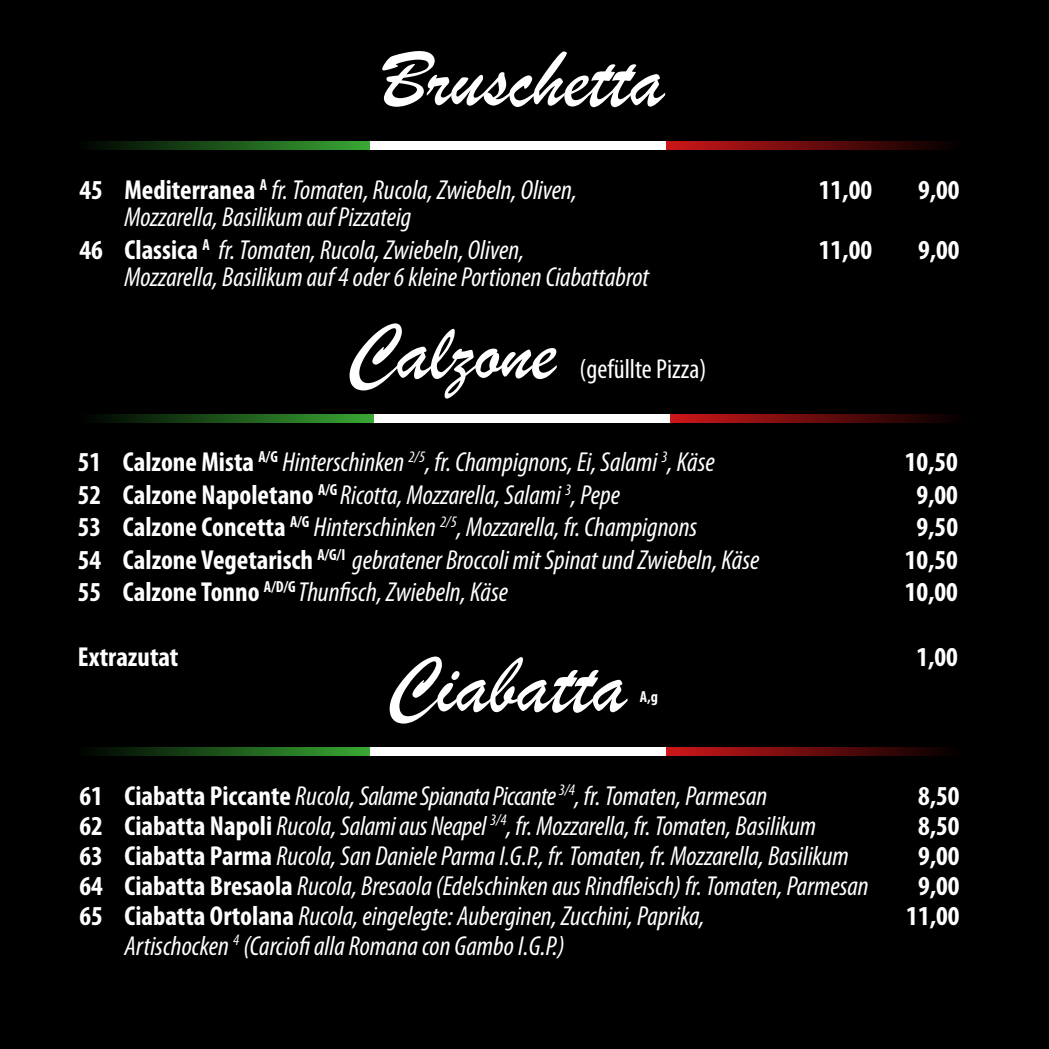
<style>
.page{position:relative;width:1049px;height:1049px;background:#000}
.page>*{position:absolute;margin:0;border:0;box-sizing:border-box;transform-origin:0 0}
.t1{font:83.5px "Brush Script";color:#fff}
.t2{font:italic condensed 27.5px/32.5px "Myriad Pro";color:#fff}
.t3{font:700 condensed 27.5px "Myriad Pro";color:#fff}
.t4{font:italic condensed 27.5px "Myriad Pro";letter-spacing:-.02em;color:#fff}
.t5{font:condensed 27.5px "Myriad Pro";color:#fff}
.t6{font:700 condensed 16px "Myriad Pro";color:#fff}
.s1{font-weight:700;font-style:normal}
</style>
<div class="page">
<svg style="left:98px;top:414px;width:276px;height:8px;background:#1e591b"></svg>
<div style="left:374px;top:414px;width:296px;height:8px;background:#fff"></div>
<svg style="left:670px;top:414px;width:283px;height:8px;background:#6c0b0c"></svg>
<svg style="left:94px;top:141px;width:276px;height:9px;background:#1e591b"></svg>
<div style="left:370px;top:141px;width:296px;height:9px;background:#fff"></div>
<svg style="left:666px;top:141px;width:283px;height:9px;background:#6b0b0c"></svg>
<svg style="left:94px;top:747px;width:276px;height:8px;background:#1e591b"></svg>
<div style="left:370px;top:747px;width:296px;height:8px;background:#fff"></div>
<svg style="left:666px;top:747px;width:283px;height:8px;background:#6b0b0c"></svg>
<h1 class="t1" style="left:380px;top:25px;width:285px">Bruschetta</h1>
<p class="t2" style="left:79px;top:173px;width:499px"><span class="s1">45 Mediterranea</span> <sup>A</sup> fr. Tomaten, Rucola, Zwiebeln, Oliven,</p>
<p class="t3" style="left:819px;top:173px;width:55px">11,00</p>
<p class="t3" style="left:918px;top:173px;width:43px">9,00</p>
<p class="t2" style="left:79px;top:201px;width:446px;text-indent:45px">Mozzarella, Basilikum auf Pizzateig<br><span class="s1">46 Classica</span> <sup>A</sup> fr. Tomaten, Rucola, Zwiebeln, Oliven,</p>
<p class="t3" style="left:819px;top:233px;width:55px">11,00</p>
<p class="t3" style="left:918px;top:233px;width:43px">9,00</p>
<p class="t2" style="left:124px;top:261px;width:526px">Mozzarella, Basilikum auf 4 oder 6 kleine Portionen Ciabattabrot</p>
<h1 class="t1" style="left:346px;top:297px;width:211px">Calzone</h1>
<p class="t5" style="left:579px;top:352px;width:128px">(gefüllte Pizza)</p>
<p class="t2" style="left:78px;top:446px;width:638px"><span class="s1">51 Calzone Mista</span> <sup>A/G</sup> Hinterschinken <sup>2/5</sup>, fr. Champignons, Ei, Salami <sup>3</sup>, Käse</p>
<p class="t3" style="left:905px;top:445px;width:55px">10,50</p>
<p class="t2" style="left:78px;top:478px;width:544px"><span class="s1">52 Calzone Napoletano</span> <sup>A/G</sup> Ricotta, Mozzarella, Salami <sup>3</sup>, Pepe</p>
<p class="t3" style="left:916px;top:477px;width:43px">9,00</p>
<p class="t2" style="left:78px;top:511px;width:621px"><span class="s1">53 Calzone Concetta</span> <sup>A/G</sup> Hinterschinken <sup>2/5</sup>, Mozzarella, fr. Champignons</p>
<p class="t3" style="left:916px;top:510px;width:43px">9,50</p>
<p class="t2" style="left:78px;top:543px;width:683px"><span class="s1">54 Calzone Vegetarisch</span> <sup>A/G/I</sup> gebratener Broccoli mit Spinat und Zwiebeln, Käse</p>
<p class="t3" style="left:905px;top:542px;width:55px">10,50</p>
<p class="t2" style="left:78px;top:576px;width:432px"><span class="s1">55 Calzone Tonno</span> <sup>A/D/G</sup> Thunfisch, Zwiebeln, Käse</p>
<p class="t3" style="left:905px;top:575px;width:55px">10,00</p>
<p class="t3" style="left:78px;top:640px;width:102px">Extrazutat</p>
<p class="t3" style="left:916px;top:640px;width:43px">1,00</p>
<h1 class="t1" style="left:386px;top:630px;width:242px">Ciabatta</h1>
<p class="t6" style="left:640px;top:686px;width:20px">A,g</p>
<p class="t4" style="left:79px;top:779px;width:689px"><span class="s1">61 Ciabatta Piccante</span> Rucola, Salame Spianata Piccante <sup>3/4</sup>, fr. Tomaten, Parmesan</p>
<p class="t3" style="left:918px;top:778px;width:43px">8,50</p>
<p class="t2" style="left:79px;top:809px;width:738px"><span class="s1">62 Ciabatta Napoli</span> Rucola, Salami aus Neapel <sup>3/4</sup>, fr. Mozzarella, fr. Tomaten, Basilikum</p>
<p class="t3" style="left:918px;top:808px;width:43px">8,50</p>
<p class="t2" style="left:79px;top:839px;width:771px"><span class="s1">63 Ciabatta Parma</span> Rucola, San Daniele Parma I.G.P., fr. Tomaten, fr. Mozzarella, Basilikum</p>
<p class="t3" style="left:918px;top:838px;width:43px">9,00</p>
<p class="t2" style="left:79px;top:869px;width:791px"><span class="s1">64 Ciabatta Bresaola</span> Rucola, Bresaola (Edelschinken aus Rindfleisch) fr. Tomaten, Parmesan</p>
<p class="t3" style="left:918px;top:868px;width:43px">9,00</p>
<p class="t2" style="left:79px;top:899px;width:627px"><span class="s1">65 Ciabatta Ortolana</span> Rucola, eingelegte: Auberginen, Zucchini, Paprika,</p>
<p class="t3" style="left:906px;top:898px;width:55px">11,00</p>
<p class="t2" style="left:124px;top:929px;width:442px">Artischocken <sup>4</sup> (Carciofi alla Romana con Gambo I.G.P.)</p>
</div>
